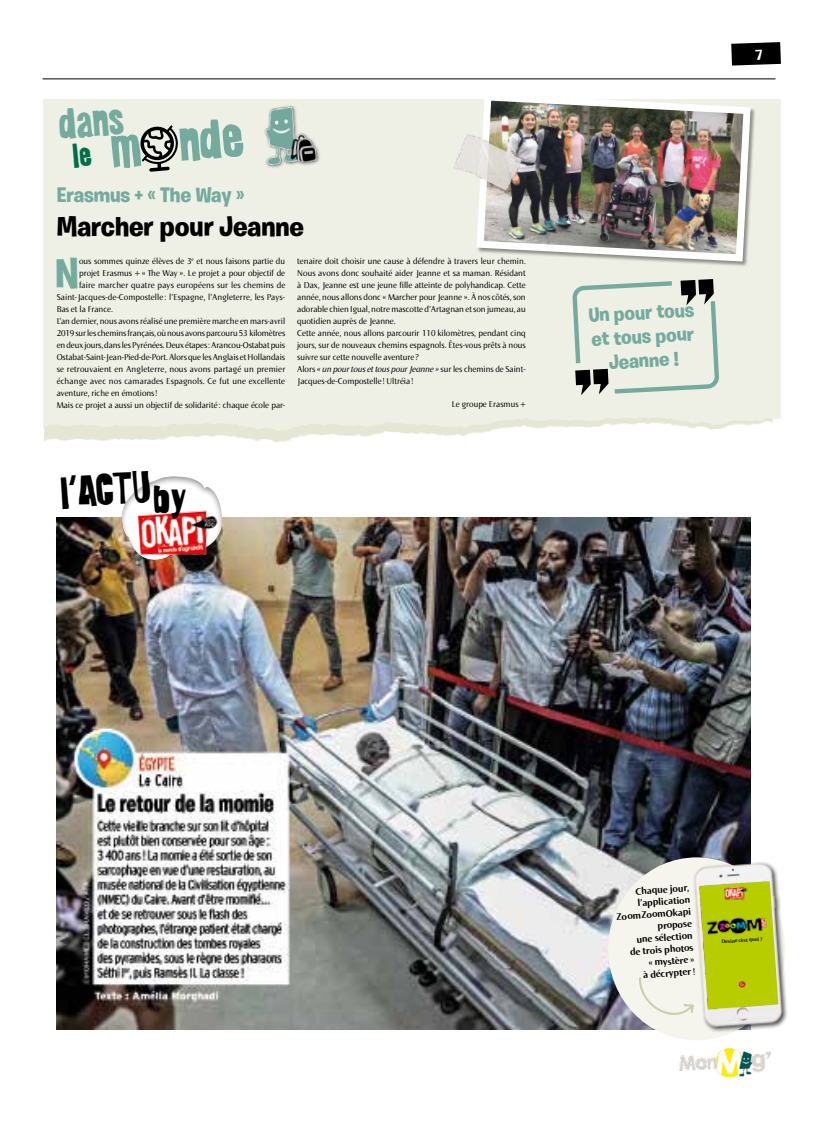
<style>
.page{position:relative;width:823px;height:1134px;background:#fff}
.page>*{position:absolute;margin:0;border:0;box-sizing:border-box;transform-origin:0 0}
.t1{font:700 48px "Grunge";color:#75ab9f}
.t2{font:700 42.7px "Burbank Big";color:#75ab9f}
.t3{font:700 37.5px "Grunge";color:#75ab9f}
.t4{font:700 35.2px "Grunge";color:#000}
.t5{font:700 28px "Burbank Big";color:#000}
.t6{font:700 21px "Burbank Big";color:#75ab9f}
.t7{font:700 20px/24px "Burbank Big";color:#75ab9f;text-align:center}
.t8{font:700 10px/12px "Norma";color:#000;text-align:right}
.t9{font:9px/12px "Norma";color:#000}
.t10{font:700 5.3px "Norma";color:#000}
.s1{font-size:27px;color:#006e49}
.s2{font-style:italic}
</style>
<div class="page">
<hr style="left:43px;top:78px;width:732px;height:1px;background:#000">
<img style="left:57px;top:518px;width:693px;height:511px">
<img style="left:114px;top:476px;width:114px;height:89px">
<img style="left:135px;top:508px;width:88px;height:55px">
<div style="left:607px;top:857px;width:177px;height:183px;background:#f5f5ee;border-radius:50%"></div>
<img style="left:681px;top:849px;width:106px;height:191px">
<svg style="left:637px;top:881px;width:141px;height:144px"></svg>
<svg style="left:572px;top:279px;width:146px;height:116px;background:#d5dbd1"></svg>
<svg style="left:140px;top:125px;width:38px;height:47px;background:#8d8e87"></svg>
<img style="left:258px;top:100px;width:64px;height:71px">
<img style="left:472px;top:99px;width:281px;height:166px">
<img style="left:448px;top:130px;width:78px;height:68px">
<img style="left:679px;top:1048px;width:92px;height:30px">
<svg style="left:731px;top:42px;width:49px;height:24px"></svg>
<h3 class="t3" style="left:56px;top:97px;width:67px;rotate:-5deg">dans</h3>
<h1 class="t1" style="left:69px;top:116px;width:173px;rotate:-5deg"><span class="s1">le</span> m nde</h1>
<h3 class="t6" style="left:57px;top:182px;width:189px">Erasmus + « The Way »</h3>
<h3 class="t5" style="left:57px;top:209px;width:248px">Marcher pour Jeanne</h3>
<h2 class="t2" style="left:55px;top:247px;width:25px">N</h2>
<p class="t9" style="left:79px;top:255px;width:207px">ous sommes quinze élèves de 3<sup>e</sup> et nous faisons partie du</p>
<p class="t9" style="left:79px;top:267px;width:207px">projet Erasmus + « The Way ». Le projet a pour objectif de</p>
<p class="t9" style="left:79px;top:279px;width:208px">faire marcher quatre pays européens sur les chemins de</p>
<p class="t9" style="left:57px;top:291px;width:230px">Saint-Jacques-de-Compostelle : l’Espagne, l’Angleterre, les Pays-</p>
<p class="t9" style="left:57px;top:303px;width:58px">Bas et la France.</p>
<p class="t9" style="left:57px;top:315px;width:230px">L’an dernier, nous avons réalisé une première marche en mars-avril</p>
<p class="t9" style="left:57px;top:327px;width:230px">2019 sur les chemins français, où nous avons parcouru 53 kilomètres</p>
<p class="t9" style="left:57px;top:339px;width:230px">en deux jours, dans les Pyrénées. Deux étapes: Arancou-Ostabat puis</p>
<p class="t9" style="left:57px;top:351px;width:230px">Ostabat-Saint-Jean-Pied-de-Port. Alors que les Anglais et Hollandais</p>
<p class="t9" style="left:57px;top:363px;width:230px">se retrouvaient en Angleterre, nous avons partagé un premier</p>
<p class="t9" style="left:57px;top:375px;width:230px">échange avec nos camarades Espagnols. Ce fut une excellente</p>
<p class="t9" style="left:57px;top:387px;width:102px">aventure, riche en émotions!</p>
<p class="t9" style="left:57px;top:399px;width:230px">Mais ce projet a aussi un objectif de solidarité : chaque école par-</p>
<p class="t9" style="left:297px;top:255px;width:230px">tenaire doit choisir une cause à défendre à travers leur chemin.<br>Nous avons donc souhaité aider Jeanne et sa maman. Résidant à Dax, Jeanne est une jeune fille atteinte de polyhandicap. Cette année, nous allons donc « Marcher pour Jeanne ». À nos côtés, son adorable chien Igual, notre mascotte d’Artagnan et son jumeau, au quotidien auprès de Jeanne.<br>Cette année, nous allons parcourir 110 kilomètres, pendant cinq jours, sur de nouveaux chemins espagnols. Êtes-vous prêts à nous suivre sur cette nouvelle aventure ?<br>Alors <span class="s2">« un pour tous et tous pour Jeanne »</span> sur les chemins de Saint-Jacques-de-Compostelle ! Ultréia !</p>
<p class="t9" style="left:451px;top:398px;width:75px">Le groupe Erasmus +</p>
<h3 class="t4" style="left:59px;top:467px;width:92px;rotate:-4deg">l'ACTU</h3>
<h3 class="t4" style="left:153px;top:473px;width:34px">by</h3>
<h3 class="t7" style="left:587px;top:303px;width:107px;rotate:-3deg">Un pour tous et tous pour<br>Jeanne !</h3>
<p class="t8" style="left:614px;top:887px;width:76px;rotate:-4deg">Chaque jour, l’application<br>ZoomZoomOkapi propose<br>une sélection<br>de trois photos<br>« mystère »<br>à décrypter !</p>
<p class="t10" style="left:721px;top:939px;width:42px;rotate:-4deg">Devine c’est quoi ?</p>
</div>
